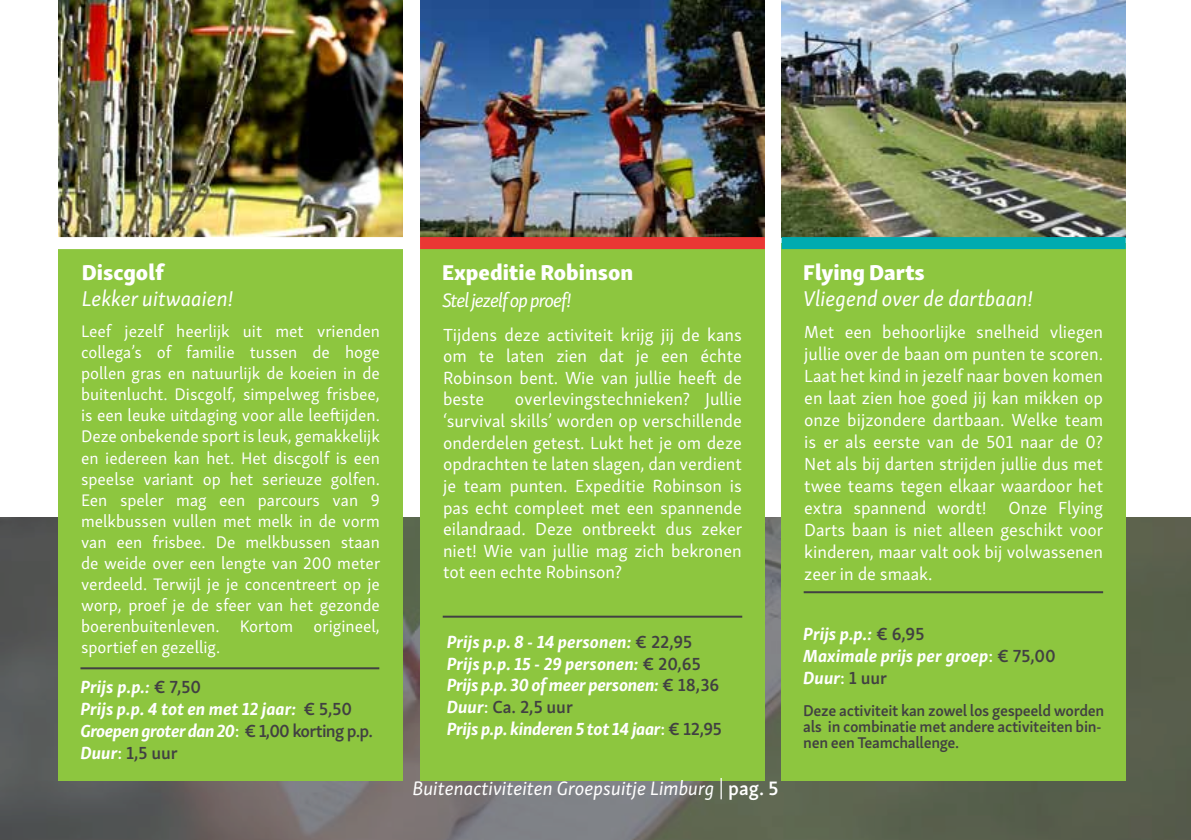
<style>
.page{position:relative;width:1191px;height:840px;background:#fff}
.page>*{position:absolute;margin:0;border:0;box-sizing:border-box;transform-origin:0 0}
.t1{font:italic 22px "Skolar Sans Latn";color:#fff}
.t2{font:22px "Skolar Sans Latn Eb";color:#fff}
.t3{font:italic 20px "Skolar Sans Latn";color:#fff}
.t4{font:italic 20px "Skolar Sans Latn";letter-spacing:-.05em;color:#fff}
.t5{font:18px/21.6px "Skolar Sans Latn";color:#fff;text-align:justify}
.t6{font:italic 700 18px/22px "Skolar Sans Latn";color:#fff}
.t7{font:italic 700 18px/21.8px "Skolar Sans Latn";letter-spacing:-.02em;color:#fff}
.t8{font:17.2px/21px "Skolar Sans Latn";color:#fff;text-align:justify}
.t9{font:600 16px/16px "Skolar Sans Latn";letter-spacing:-.02em;color:#414042}
.s1{font-weight:600;font-style:normal;color:#414042}
.s2{font-weight:600;font-style:normal}
.s3{font-weight:600;font-style:normal;color:#8dc63f}
.s4{font-style:normal}
</style>
<div class="page">
<img style="left:781px;top:0;width:344px;height:237px">
<img style="left:420px;top:0;width:345px;height:237px">
<img style="left:58px;top:0;width:345px;height:237px">
<svg style="left:0;top:517px;width:1191px;height:322px;background:#62655c"></svg>
<div style="left:58px;top:243px;width:345px;height:537px;background:#8dc63f"></div>
<hr style="left:80px;top:667px;width:299px;height:2px;background:#414042">
<div style="left:420px;top:249px;width:345px;height:531px;background:#8dc63f"></div>
<hr style="left:443px;top:615px;width:299px;height:2px;background:#414042">
<div style="left:781px;top:243px;width:344px;height:537px;background:#8dc63f"></div>
<hr style="left:803px;top:591px;width:300px;height:2px;background:#414042">
<div style="left:49px;top:237px;width:362px;height:12px;background:#fff"></div>
<div style="left:420px;top:237px;width:345px;height:12px;background:#ea3734"></div>
<div style="left:781px;top:237px;width:344px;height:12px;background:#00abb0"></div>
<p class="t2" style="left:82px;top:253px;width:84px">Discgolf</p>
<p class="t1" style="left:82px;top:282px;width:153px">Lekker uitwaaien!</p>
<p class="t8" style="left:81px;top:319px;width:301px">Leef jezelf heerlijk uit met vrienden collega’s of familie tussen de hoge pollen gras en natuurlijk de koeien in de buitenlucht. Discgolf, simpelweg frisbee, is een leuke uitdaging voor alle leeftijden.<br>Deze onbekende sport is leuk, gemakkelijk en iedereen kan het. Het discgolf is een speelse variant op het serieuze golfen.<br>Een speler mag een parcours van 9 melkbussen vullen met melk in de vorm van een frisbee. De melkbussen staan de weide over een lengte van 200 meter verdeeld. Terwijl je je concentreert op je worp, proef je de sfeer van het gezonde boerenbuitenleven. Kortom origineel, sportief en gezellig.</p>
<p class="t6" style="left:80px;top:674px;width:294px">Prijs p.p.: <span class="s1">€ 7,50<br></span>Prijs p.p. 4 tot en met 12 jaar: <span class="s1">€ 5,50<br></span>Groepen groter dan 20<span class="s2">:</span><span class="s3">-</span><span class="s1">€ 1,00 korting p.p.<br></span>Duur<span class="s2">:</span> <span class="s1">1,5 uur</span></p>
<p class="t2" style="left:442px;top:254px;width:193px">Expeditie Robinson</p>
<p class="t4" style="left:442px;top:285px;width:131px">Stel jezelf op proef!</p>
<p class="t5" style="left:443px;top:322px;width:300px">Tijdens deze activiteit krijg jij de kans om te laten zien dat je een échte Robinson bent. Wie van jullie heeft de beste</p>
<p class="t5" style="left:443px;top:387px;width:301px;text-indent:72px">overlevingstechnieken? Jullie ‘survival skills’ worden op verschillende onderdelen getest. Lukt het je om deze opdrachten te laten slagen, dan verdient je team punten. Expeditie Robinson is pas echt compleet met een spannende eilandraad. Deze ontbreekt dus zeker niet! Wie van jullie mag zich bekronen tot een echte Robinson?</p>
<p class="t7" style="left:447px;top:629px;width:277px">Prijs p.p. 8 - 14 personen: <span class="s1">€ 22,95<br></span>Prijs p.p. 15 - 29 personen: <span class="s1">€ 20,65<br></span>Prijs p.p. 30 of meer personen: <span class="s1">€ 18,36<br></span>Duur<span class="s2">:</span> <span class="s1">Ca. 2,5 uur<br></span>Prijs p.p. kinderen 5 tot 14 jaar<span class="s2">:</span> <span class="s1">€ 12,95</span></p>
<p class="t3" style="left:412px;top:773px;width:368px">Buitenactiviteiten Groepsuitje Limburg <span class="s4">|</span> <span class="s2">pag. 5</span></p>
<p class="t2" style="left:803px;top:253px;width:123px">Flying Darts</p>
<p class="t1" style="left:803px;top:282px;width:231px">Vliegend over de dartbaan!</p>
<p class="t5" style="left:804px;top:319px;width:301px">Met een behoorlijke snelheid vliegen jullie over de baan om punten te scoren.<br>Laat het kind in jezelf naar boven komen en laat zien hoe goed jij kan mikken op onze bijzondere dartbaan. Welke team is er als eerste van de 501 naar de 0?<br>Net als bij darten strijden jullie dus met twee teams tegen elkaar waardoor het extra spannend wordt! Onze Flying Darts baan is niet alleen geschikt voor kinderen, maar valt ook bij volwassenen zeer in de smaak.</p>
<p class="t6" style="left:803px;top:621px;width:254px">Prijs p.p.: <span class="s1">€ 6,95<br></span>Maximale prijs per groep<span class="s2">:</span> <span class="s1">€ 75,00<br></span>Duur<span class="s2">:</span> <span class="s1">1 uur</span></p>
<p class="t9" style="left:803px;top:700px;width:302px">Deze activiteit kan zowel los gespeeld worden als in combinatie met andere activiteiten bin&shy;nen een Teamchallenge.</p>
</div>
